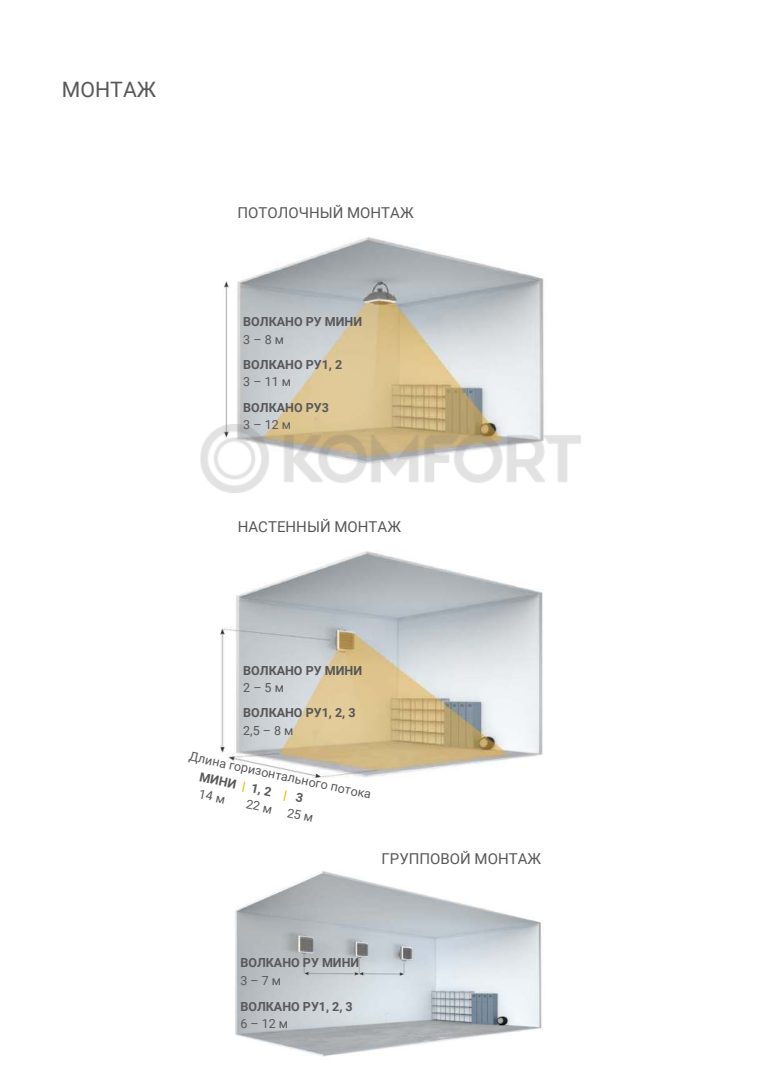
<style>
.page{position:relative;width:780px;height:1088px;background:#fff}
.page>*{position:absolute;margin:0;border:0;box-sizing:border-box;transform-origin:0 0}
.t1{font:21.25px "Roboto";color:#58585a}
.t2{font:15px "Roboto";color:#58585a}
.t3{font:700 12.5px/16.9px "Roboto";color:#58585a}
.t4{font:12.5px "Roboto";color:#58585a}
.t5{font:700 12.5px "Roboto";color:#575656}
.t6{font:12.5px "Roboto";color:#575656}
.s1{color:#f9b001}
.s2{font-weight:400}
</style>
<div class="page">
<img style="left:224px;top:237px;width:320px;height:179px">
<img style="left:220px;top:551px;width:323px;height:227px">
<img style="left:235px;top:871px;width:307px;height:186px">
<img style="left:200px;top:416px;width:381px;height:77px">
<h1 class="t1" style="left:62px;top:75px;width:96px">МОНТАЖ</h1>
<p class="t2" style="left:237px;top:202px;width:178px">ПОТОЛОЧНЫЙ МОНТАЖ</p>
<p class="t3" style="left:243px;top:313px;width:120px">ВОЛКАНО РУ МИНИ</p>
<p class="t4" style="left:243px;top:330px;width:42px">3 – 8 м</p>
<p class="t3" style="left:243px;top:356px;width:100px">ВОЛКАНО РУ1, 2</p>
<p class="t4" style="left:243px;top:373px;width:49px">3 – 11 м</p>
<p class="t3" style="left:243px;top:398px;width:87px">ВОЛКАНО РУ3</p>
<p class="t4" style="left:243px;top:416px;width:49px">3 – 12 м</p>
<p class="t2" style="left:238px;top:516px;width:164px">НАСТЕННЫЙ МОНТАЖ</p>
<p class="t5" style="left:243px;top:661px;width:120px">ВОЛКАНО РУ МИНИ</p>
<p class="t6" style="left:243px;top:678px;width:42px">2 – 5 м</p>
<p class="t5" style="left:243px;top:704px;width:114px">ВОЛКАНО РУ1, 2, 3</p>
<p class="t6" style="left:243px;top:721px;width:52px">2,5 – 8 м</p>
<p class="t3" style="left:201px;top:767px;width:107px;rotate:12deg">МИНИ <span class="s1">|</span> 1, 2 <span class="s1">|</span> 3<br><span class="s2">14 м</span></p>
<p class="t4" style="left:191px;top:747px;width:187px;rotate:12deg">Длина горизонтального потока</p>
<p class="t4" style="left:248px;top:795px;width:70px;rotate:12deg">22 м 25 м</p>
<p class="t2" style="left:381px;top:848px;width:161px">ГРУППОВОЙ МОНТАЖ</p>
<p class="t3" style="left:240px;top:953px;width:120px">ВОЛКАНО РУ МИНИ</p>
<p class="t4" style="left:240px;top:971px;width:42px">3 – 7 м</p>
<p class="t3" style="left:240px;top:997px;width:114px">ВОЛКАНО РУ1, 2, 3</p>
<p class="t4" style="left:240px;top:1014px;width:49px">6 – 12 м</p>
</div>
